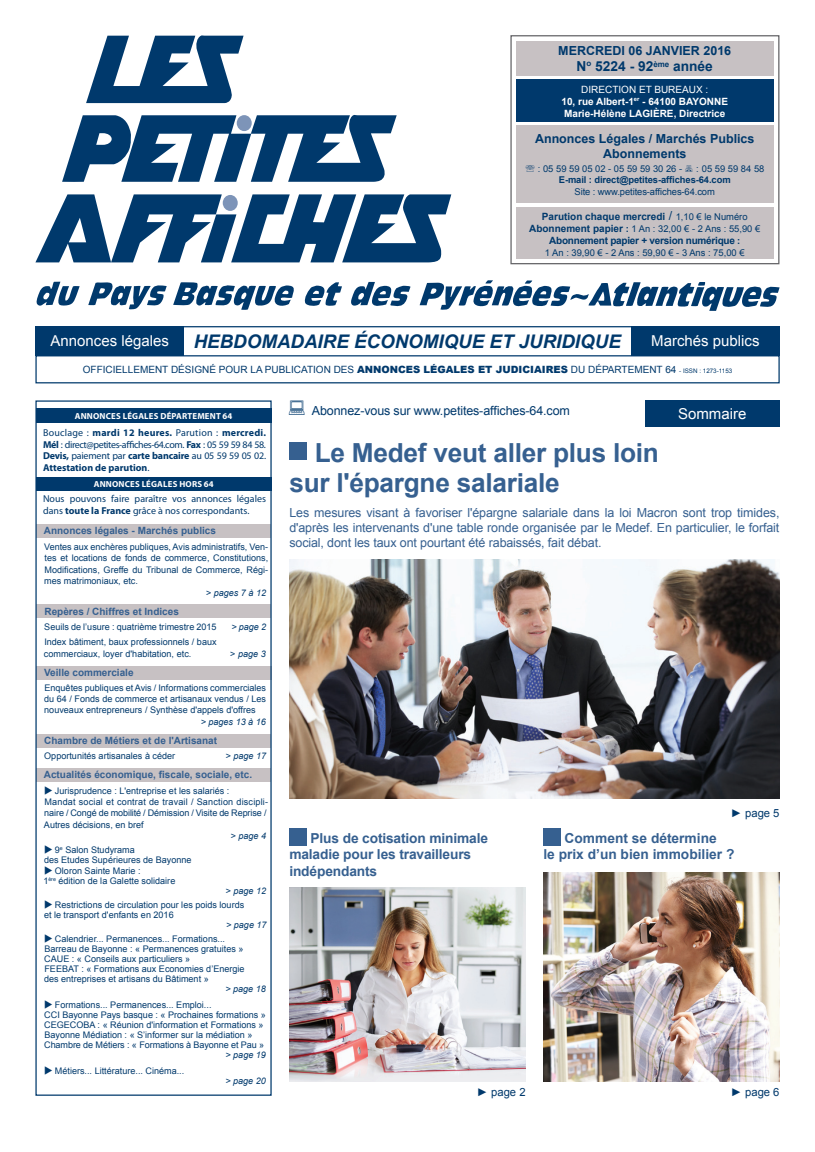
<style>
.page{position:relative;width:815px;height:1152px;background:#fff}
.page>*{position:absolute;margin:0;border:0;box-sizing:border-box;transform-origin:0 0}
.t1{font:700 26.25px/30px "Arial";letter-spacing:-.01em;color:#366090}
.t2{font:italic 700 18.75px "Arial";color:#00396c}
.t3{font:15px "Arial";color:#fff}
.t4{font:700 13.75px/16.5px "Arial";letter-spacing:-.01em;color:#366090;text-align:center}
.t5{font:700 13.75px "Arial";color:#00396c}
.t6{font:12.5px/15px "Arial";letter-spacing:-.01em;color:#366090;text-align:justify}
.t7{font:700 12.5px/15px "Arial";color:#00396c;text-align:center}
.t8{font:12.5px "Arial";letter-spacing:-.01em;color:#00396c}
.t9{font:11.25px "Arial";color:#00396c}
.t10{font:10px/11.5px "Myriad Pro";letter-spacing:-.005em;color:#00396c;text-align:justify}
.t11{font:700 10px "Arial";color:#366090}
.t12{font:10px "Arial";color:#00396c}
.t13{font:700 10px/12px "Arial";color:#fff;text-align:center}
.t14{font:700 10px "Arial";color:#00396c}
.t15{font:700 10px "Arial";letter-spacing:-.025em;color:#00396c}
.t16{font:9.38px "Arial";color:#00396c}
.t17{font:700 9.38px "Arial";letter-spacing:-.01em;color:#00396c}
.t18{font:9px/10.1px "Arial";color:#00396c}
.t19{font:italic 9px "Arial";color:#00396c}
.t20{font:700 8.75px "Myriad Pro";letter-spacing:.02em;color:#fff}
.s1{font-weight:400}
.s2{font-weight:400;font-size:12.5px}
.s3{font-weight:400;font-size:9.38px}
.s4{font-weight:700;font-size:10px}
.s5{font-weight:700}
.s6{font-size:9.38px}
.s7{font-weight:900}
.s8{font-size:6.25px}
</style>
<div class="page">
<div style="left:36px;top:734px;width:235px;height:14px;background:#c7c1c3"></div>
<div style="left:36px;top:767px;width:235px;height:14px;background:#c7c1c3"></div>
<svg style="left:351px;top:282px;width:60px;height:25px"></svg>
<svg style="left:420px;top:280px;width:360px;height:31px"></svg>
<svg style="left:88px;top:282px;width:79px;height:27px"></svg>
<svg style="left:36px;top:282px;width:44px;height:24px"></svg>
<svg style="left:173px;top:282px;width:169px;height:28px"></svg>
<svg style="left:86px;top:35px;width:158px;height:68px"></svg>
<svg style="left:35px;top:194px;width:416px;height:68px"></svg>
<svg style="left:62px;top:115px;width:335px;height:67px"></svg>
<div style="left:237px;top:115px;width:15px;height:16px;background:#7d94b8;border-radius:50%"></div>
<div style="left:223px;top:195px;width:15px;height:16px;background:#7d94b8;border-radius:50%"></div>
<div style="left:510px;top:35px;width:269px;height:229px;border:1px solid #636366"></div>
<div style="left:516px;top:80px;width:257px;height:42px;background:#00396c"></div>
<div style="left:516px;top:126px;width:257px;height:77px;background:#c7c1c3"></div>
<div style="left:516px;top:41px;width:257px;height:35px;background:#c7c1c3"></div>
<div style="left:516px;top:207px;width:257px;height:52px;background:#c7c1c3"></div>
<hr style="left:170px;top:326px;width:490px;height:1px;background:#00396c">
<div style="left:631px;top:326px;width:149px;height:30px;background:#00396c"></div>
<div style="left:35px;top:326px;width:149px;height:30px;background:#00396c"></div>
<div style="left:35px;top:355px;width:745px;height:28px;border:1px solid #00396c"></div>
<div style="left:36px;top:666px;width:235px;height:13px;background:#c7c1c3"></div>
<div style="left:36px;top:605px;width:235px;height:13px;background:#c7c1c3"></div>
<div style="left:37px;top:524px;width:234px;height:13px;background:#c7c1c3"></div>
<div style="left:36px;top:476px;width:236px;height:14px;background:#00396c"></div>
<div style="left:36px;top:408px;width:235px;height:14px;background:#00396c"></div>
<div style="left:645px;top:400px;width:135px;height:27px;background:#00396c"></div>
<div style="left:290px;top:442px;width:17px;height:18px;background:#366090"></div>
<div style="left:289px;top:827px;width:18px;height:18px;background:#366090"></div>
<div style="left:543px;top:827px;width:18px;height:18px;background:#366090"></div>
<img style="left:543px;top:873px;width:237px;height:208px">
<img style="left:289px;top:887px;width:237px;height:194px">
<img style="left:289px;top:559px;width:491px;height:239px">
<h3 class="t7" style="left:558px;top:43px;width:174px">MERCREDI 06 JANVIER 2016</h3>
<h3 class="t5" style="left:577px;top:57px;width:138px">N<sup>o</sup> 5224 - 92<sup>ème</sup> année</h3>
<p class="t13" style="left:562px;top:83px;width:168px"><span class="s1">DIRECTION ET BUREAUX :<br></span>10, rue Albert-1<sup>er</sup> - 64100 BAYONNE<br>Marie-Hélène LAGIÈRE, Directrice</p>
<h3 class="t7" style="left:535px;top:132px;width:221px">Annonces Légales / Marchés Publics<br>Abonnements</h3>
<p class="t16" style="left:538px;top:163px;width:146px">: 05 59 59 05 02 - 05 59 59 30 26 -</p>
<p class="t16" style="left:696px;top:163px;width:70px">: 05 59 59 84 58</p>
<p class="t17" style="left:559px;top:174px;width:173px">E-mail : direct@petites-affiches-64.com</p>
<p class="t16" style="left:575px;top:185px;width:142px">Site : www.petites-affiches-64.com</p>
<p class="t14" style="left:542px;top:210px;width:207px">Parution chaque mercredi <span class="s2">/</span> <span class="s3">1,10 € le Numéro</span></p>
<p class="t16" style="left:529px;top:222px;width:233px"><span class="s4">Abonnement papier</span> <span class="s5">:</span> 1 An : 32,00 € - 2 Ans : 55,90 €</p>
<p class="t15" style="left:549px;top:233px;width:193px">Abonnement papier + version numérique <span class="s6">:</span></p>
<p class="t16" style="left:545px;top:246px;width:201px">1 An : 39,90 € - 2 Ans : 59,90 € - 3 Ans : 75,00 €</p>
<h3 class="t3" style="left:50px;top:331px;width:120px">Annonces légales</h3>
<h2 class="t2" style="left:194px;top:329px;width:429px">HEBDOMADAIRE ÉCONOMIQUE ET JURIDIQUE</h2>
<h3 class="t3" style="left:651px;top:331px;width:110px">Marchés publics</h3>
<p class="t12" style="left:83px;top:363px;width:651px">OFFICIELLEMENT DÉSIGNÉ POUR LA PUBLICATION DES <span class="s7">ANNONCES LÉGALES ET JUDICIAIRES</span> DU DÉPARTEMENT 64 <span class="s8">- ISSN : 1273-1153</span></p>
<p class="t20" style="left:75px;top:410px;width:159px">Annonces légales DÉPARTEMENT 64</p>
<p class="t10" style="left:43px;top:427px;width:225px">Bouclage : <span class="s5">mardi 12 heures.</span> Parution : <span class="s5">mercredi.<br>Mél</span> : direct@petites-affiches-64.com. <span class="s5">Fax</span> : 05 59 59 84 58.<br><span class="s5">Devis,</span> paiement par <span class="s5">carte bancaire</span> au 05 59 59 05 02.<br><span class="s5">Attestation de parution</span>.</p>
<p class="t10" style="left:43px;top:493px;width:224px;line-height:12px">Nous pouvons faire paraître vos annonces légales dans <span class="s5">toute la France</span> grâce à nos correspondants.</p>
<p class="t20" style="left:94px;top:478px;width:121px">Annonces légales HORS 64</p>
<p class="t11" style="left:44px;top:523px;width:174px">Annonces légales - Marchés publics</p>
<p class="t18" style="left:44px;top:541px;width:226px;line-height:11.2px;text-align:justify">Ventes aux enchères publiques, Avis administratifs, Ven&shy;tes et locations de fonds de commerce, Constitutions, Modifications, Greffe du Tribunal de Commerce, Régi&shy;mes matrimoniaux, etc.</p>
<p class="t19" style="left:206px;top:587px;width:62px">&gt; pages 7 à 12</p>
<p class="t11" style="left:44px;top:605px;width:136px">Repères / Chiffres et Indices</p>
<p class="t18" style="left:44px;top:622px;width:174px">Seuils de l’usure : quatrième trimestre 2015</p>
<p class="t19" style="left:231px;top:621px;width:36px">&gt; page 2</p>
<p class="t18" style="left:44px;top:636px;width:174px;line-height:11.9px">Index bâtiment, baux professionnels / baux commerciaux, loyer d'habitation, etc.</p>
<p class="t19" style="left:230px;top:648px;width:37px">&gt; page 3</p>
<p class="t11" style="left:44px;top:666px;width:91px">Veille commerciale</p>
<p class="t18" style="left:44px;top:682px;width:224px;line-height:11.2px;text-align:justify">Enquêtes publiques et Avis / Informations commerciales du 64 / Fonds de commerce et artisanaux vendus / Les nouveaux entrepreneurs / Synthèse d'appels d'offres</p>
<p class="t19" style="left:201px;top:716px;width:67px">&gt; pages 13 à 16</p>
<p class="t11" style="left:44px;top:734px;width:174px">Chambre de Métiers et de l'Artisanat</p>
<p class="t18" style="left:44px;top:751px;width:132px">Opportunités artisanales à céder</p>
<p class="t19" style="left:226px;top:750px;width:42px">&gt; page 17</p>
<p class="t11" style="left:44px;top:768px;width:210px">Actualités économique, fiscale, sociale, etc.</p>
<p class="t18" style="left:44px;top:785px;width:226px;line-height:11.2px">◆ Jurisprudence : L'entreprise et les salariés :<br>Mandat social et contrat de travail / Sanction discipli&shy;naire / Congé de mobilité / Démission / Visite de Reprise / Autres décisions, en bref</p>
<p class="t19" style="left:231px;top:830px;width:37px">&gt; page 4</p>
<p class="t18" style="left:44px;top:844px;width:149px">◆ 9<sup>e</sup> Salon Studyrama<br>des Etudes Supérieures de Bayonne</p>
<p class="t18" style="left:43px;top:865px;width:134px">◆ Oloron Sainte Marie :<br>1<sup>ère</sup> édition de la Galette solidaire</p>
<p class="t19" style="left:226px;top:885px;width:42px">&gt; page 12</p>
<p class="t18" style="left:44px;top:899px;width:202px">◆ Restrictions de circulation pour les poids lourds et le transport d'enfants en 2016</p>
<p class="t19" style="left:226px;top:919px;width:42px">&gt; page 17</p>
<p class="t18" style="left:44px;top:933px;width:202px">◆ Calendrier... Permanences... Formations...<br>Barreau de Bayonne : « Permanences gratuites » CAUE : « Conseils aux particuliers »<br>FEEBAT : « Formations aux Economies d’Energie des entreprises et artisans du Bâtiment »</p>
<p class="t19" style="left:225px;top:983px;width:42px">&gt; page 18</p>
<p class="t18" style="left:44px;top:999px;width:223px">◆ Formations... Permanences... Emploi...<br>CCI Bayonne Pays basque : « Prochaines formations »<br>Cegecoba</p>
<p class="t18" style="left:44px;top:1020px;width:222px;text-indent:53px">: « Réunion d'information et Formations »<br>Bayonne Médiation : « S’informer sur la médiation »<br>Chambre de Métiers : « Formations à Bayonne et Pau »</p>
<p class="t19" style="left:225px;top:1049px;width:42px">&gt; page 19</p>
<p class="t18" style="left:44px;top:1065px;width:142px">◆ Métiers... Littérature... Cinéma...</p>
<p class="t19" style="left:225px;top:1075px;width:42px">&gt; page 20</p>
<h3 class="t8" style="left:312px;top:402px;width:260px">Abonnez-vous sur www.petites-affiches-64.com</h3>
<h3 class="t3" style="left:678px;top:404px;width:70px">Sommaire</h3>
<h1 class="t1" style="left:289px;top:438px;width:371px;text-indent:25px">Le Medef veut aller plus loin sur l'épargne salariale</h1>
<p class="t6" style="left:289px;top:505px;width:492px">Les mesures visant à favoriser l'épargne salariale dans la loi Macron sont trop timides, d'après les intervenants d'une table ronde organisée par le Medef. En particulier, le forfait social, dont les taux ont pourtant été rabaissés, fait débat.</p>
<h3 class="t4" style="left:289px;top:830px;width:200px;text-align:left;text-indent:21px">Plus de cotisation minimale maladie pour les travailleurs indépendants</h3>
<p class="t9" style="left:731px;top:805px;width:50px">► page 5</p>
<h3 class="t4" style="left:543px;top:830px;width:193px">Comment se détermine<br>le prix d’un bien immobilier ?</h3>
<p class="t9" style="left:477px;top:1084px;width:50px">► page 2</p>
<p class="t9" style="left:731px;top:1084px;width:50px">► page 6</p>
</div>
